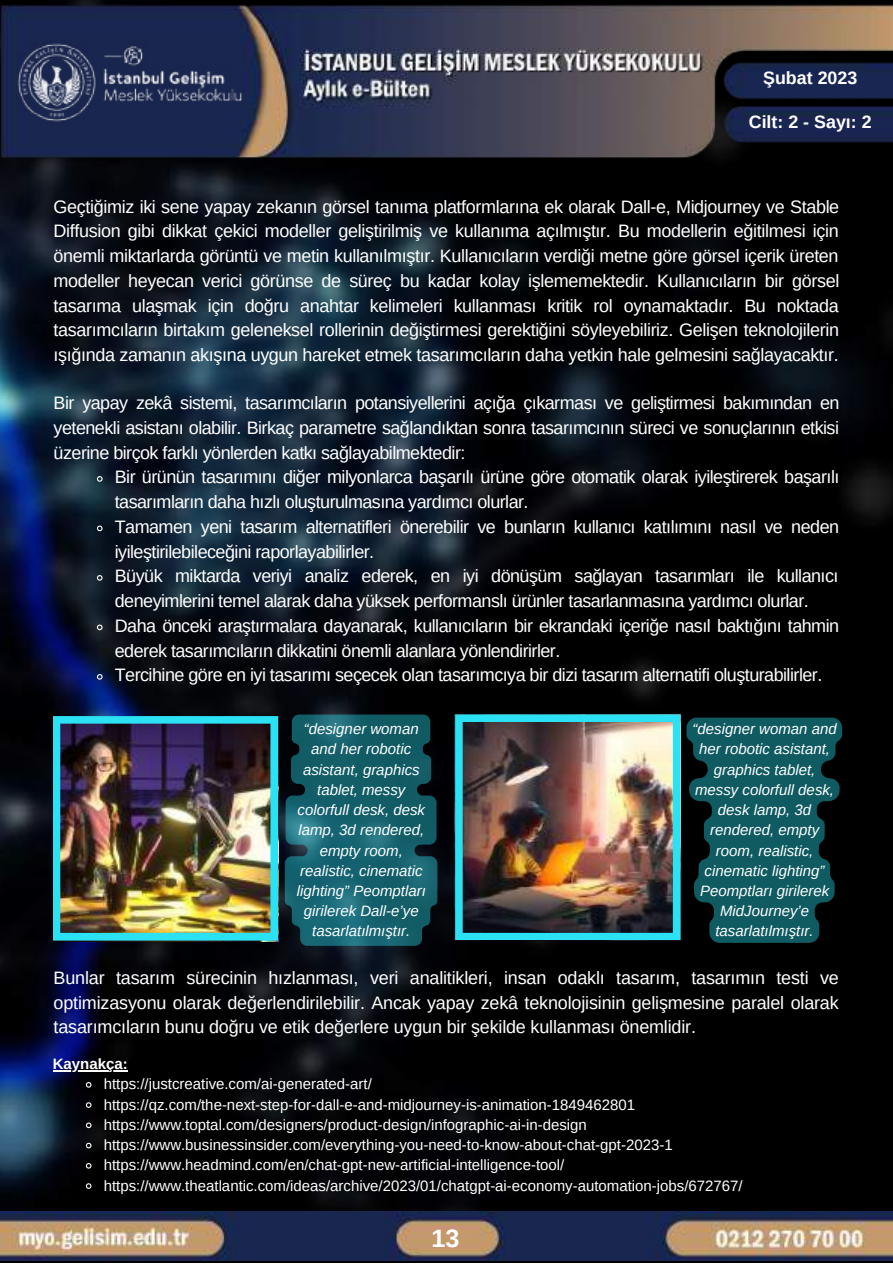
<style>
.page{position:relative;width:893px;height:1264px;background:#fff}
.page>*{position:absolute;margin:0;border:0;box-sizing:border-box;transform-origin:0 0}
.t1{font:700 25.2px "Arimo";color:#fff}
.t2{font:18px/24.8px "Arimo";letter-spacing:-.03em;color:#fff;text-align:justify}
.t3{font:700 17.85px "Arimo";color:#fff}
.t4{font:15px/20.2px "Arimo";color:#fff}
.t5{font:italic 15px/20.2px "Arimo";color:#fff;text-align:center}
.t6{font:700 15px "Arimo";color:#fff}
</style>
<div class="page">
<img style="left:0;top:162px;width:892px;height:1100px">
<img style="left:0;top:1211px;width:892px;height:49px">
<img style="left:0;top:0;width:892px;height:162px">
<img style="left:4px;top:16px;width:248px;height:129px">
<img style="left:53px;top:716px;width:225px;height:224px">
<img style="left:455px;top:714px;width:225px;height:226px">
<svg style="left:96px;top:475px;width:7px;height:7px"></svg>
<svg style="left:96px;top:524px;width:7px;height:8px"></svg>
<svg style="left:96px;top:574px;width:7px;height:7px"></svg>
<svg style="left:96px;top:623px;width:7px;height:8px"></svg>
<svg style="left:96px;top:673px;width:7px;height:7px"></svg>
<svg style="left:285px;top:714px;width:152px;height:231px;background:#155b66"></svg>
<svg style="left:686px;top:717px;width:156px;height:225px;background:#0c484e"></svg>
<svg style="left:85px;top:1081px;width:7px;height:7px"></svg>
<svg style="left:85px;top:1101px;width:7px;height:7px"></svg>
<svg style="left:85px;top:1121px;width:7px;height:7px"></svg>
<svg style="left:85px;top:1141px;width:7px;height:8px"></svg>
<svg style="left:85px;top:1162px;width:7px;height:7px"></svg>
<svg style="left:85px;top:1182px;width:7px;height:7px"></svg>
<hr style="left:53px;top:1070px;width:75px;height:1px;background:#fff">
<p class="t3" style="left:763px;top:68px;width:96px">Şubat 2023</p>
<p class="t3" style="left:748px;top:112px;width:124px">Cilt: 2 - Sayı: 2</p>
<p class="t2" style="left:54px;top:194px;width:787px">Geçtiğimiz iki sene yapay zekanın görsel tanıma platformlarına ek olarak Dall-e, Midjourney ve Stable Diffusion gibi dikkat çekici modeller geliştirilmiş ve kullanıma açılmıştır. Bu modellerin eğitilmesi için önemli miktarlarda görüntü ve metin kullanılmıştır. Kullanıcıların verdiği metne göre görsel içerik üreten modeller heyecan verici görünse de süreç bu kadar kolay işlememektedir. Kullanıcıların bir görsel tasarıma ulaşmak için doğru anahtar kelimeleri kullanması kritik rol oynamaktadır. Bu noktada tasarımcıların birtakım geleneksel rollerinin değiştirmesi gerektiğini söyleyebiliriz. Gelişen teknolojilerin ışığında zamanın akışına uygun hareket etmek tasarımcıların daha yetkin hale gelmesini sağlayacaktır.</p>
<p class="t2" style="left:54px;top:390px;width:787px">Bir yapay zekâ sistemi, tasarımcıların potansiyellerini açığa çıkarması ve geliştirmesi bakımından en yetenekli asistanı olabilir. Birkaç parametre sağlandıktan sonra tasarımcının süreci ve sonuçlarının etkisi üzerine birçok farklı yönlerden katkı sağlayabilmektedir:</p>
<p class="t2" style="left:115px;top:465px;width:726px;text-align:left">Bir ürünün tasarımını diğer milyonlarca başarılı ürüne göre otomatik olarak iyileştirerek başarılı tasarımların daha hızlı oluşturulmasına yardımcı olurlar.<br>Tamamen yeni tasarım alternatifleri önerebilir ve bunların kullanıcı katılımını nasıl ve neden iyileştirilebileceğini raporlayabilirler.<br>Büyük miktarda veriyi analiz ederek, en iyi dönüşüm sağlayan tasarımları ile kullanıcı deneyimlerini temel alarak daha yüksek performanslı ürünler tasarlanmasına yardımcı olurlar.<br>Daha önceki araştırmalara dayanarak, kullanıcıların bir ekrandaki içeriğe nasıl baktığını tahmin ederek tasarımcıların dikkatini önemli alanlara yönlendirirler.<br>Tercihine göre en iyi tasarımı seçecek olan tasarımcıya bir dizi tasarım alternatifi oluşturabilirler.</p>
<p class="t5" style="left:297px;top:718px;width:131px">“designer woman and her robotic asistant, graphics tablet, messy colorfull desk, desk lamp, 3d rendered, empty room, realistic, cinematic lighting” Peomptları girilerek Dall-e’ye tasarlatılmıştır.</p>
<p class="t5" style="left:692px;top:718px;width:146px">“designer woman and her robotic asistant, graphics tablet, messy colorfull desk, desk lamp, 3d rendered, empty room, realistic, cinematic lighting”<br>Peomptları girilerek<br>MidJourney’e tasarlatılmıştır.</p>
<p class="t2" style="left:54px;top:965px;width:786px">Bunlar tasarım sürecinin hızlanması, veri analitikleri, insan odaklı tasarım, tasarımın testi ve optimizasyonu olarak değerlendirilebilir. Ancak yapay zekâ teknolojisinin gelişmesine paralel olarak tasarımcıların bunu doğru ve etik değerlere uygun bir şekilde kullanması önemlidir.</p>
<p class="t6" style="left:53px;top:1055px;width:76px">Kaynakça:</p>
<p class="t4" style="left:104px;top:1073px;width:640px">https://justcreative.com/ai-generated-art/ https://qz.com/the-next-step-for-dall-e-and-midjourney-is-animation-1849462801 https://www.toptal.com/designers/product-design/infographic-ai-in-design https://www.businessinsider.com/everything-you-need-to-know-about-chat-gpt-2023-1 https://www.headmind.com/en/chat-gpt-new-artificial-intelligence-tool/ https://www.theatlantic.com/ideas/archive/2023/01/chatgpt-ai-economy-automation-jobs/672767/</p>
<h1 class="t1" style="left:431px;top:1224px;width:29px">13</h1>
</div>
